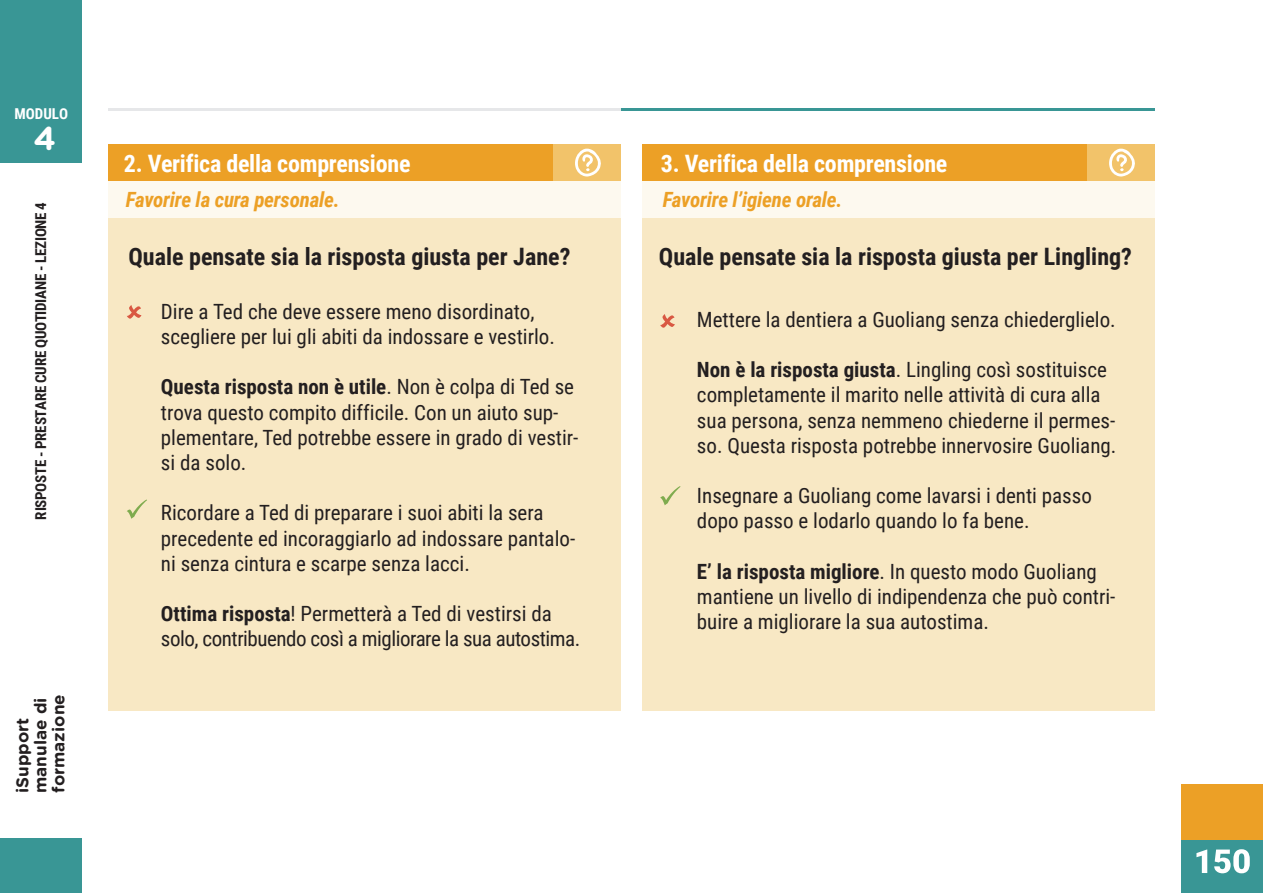
<style>
.page{position:relative;width:1263px;height:893px;background:#fff}
.page>*{position:absolute;margin:0;border:0;box-sizing:border-box;transform-origin:0 0}
.t1{font:700 33px "Gotham Rounded";color:#fff}
.t2{font:700 24px "Roboto Condensed";color:#231f20}
.t3{font:700 24px "Roboto Condensed";letter-spacing:-.01em;color:#fff}
.t4{font:21px/25.2px "Roboto Condensed";color:#231f20}
.t5{font:21px/25.2px "Roboto Condensed";letter-spacing:-.02em;color:#231f20}
.t6{font:italic 700 21px "Roboto Condensed";letter-spacing:-.01em;color:#eca026}
.t7{font:700 17.1px/18px "Gotham Rounded";color:#231f20}
.t8{font:700 15px "Roboto Condensed";letter-spacing:-.02em;color:#231f20}
.t9{font:700 15px "Roboto Condensed";color:#fff}
.s1{font-weight:700}
</style>
<div class="page">
<div style="left:0;top:839px;width:81px;height:54px;background:#399695"></div>
<div style="left:0;top:0;width:81px;height:163px;background:#399695"></div>
<div style="left:1182px;top:784px;width:81px;height:109px;background:#eca026"></div>
<div style="left:1182px;top:840px;width:81px;height:53px;background:#399695"></div>
<svg style="left:1196px;top:849px;width:11px;height:24px"></svg>
<svg style="left:1214px;top:849px;width:36px;height:24px"></svg>
<div style="left:108px;top:218px;width:513px;height:493px;background:#f8e8c4"></div>
<div style="left:642px;top:218px;width:513px;height:493px;background:#f8e8c4"></div>
<svg style="left:127px;top:305px;width:14px;height:14px"></svg>
<svg style="left:127px;top:499px;width:20px;height:20px"></svg>
<svg style="left:660px;top:314px;width:15px;height:14px"></svg>
<svg style="left:660px;top:486px;width:20px;height:19px"></svg>
<div style="left:108px;top:145px;width:513px;height:36px;background:#eca026"></div>
<div style="left:553px;top:145px;width:68px;height:36px;background:#f2c36a"></div>
<div style="left:108px;top:181px;width:513px;height:37px;background:#fdf9ef"></div>
<svg style="left:575px;top:149px;width:26px;height:28px"></svg>
<div style="left:642px;top:145px;width:513px;height:36px;background:#eca026"></div>
<div style="left:1087px;top:145px;width:68px;height:36px;background:#f2c36a"></div>
<div style="left:642px;top:181px;width:513px;height:37px;background:#fdf9ef"></div>
<svg style="left:1109px;top:149px;width:26px;height:28px"></svg>
<hr style="left:621px;top:108px;width:534px;height:3px;background:#399695">
<hr style="left:108px;top:108px;width:513px;height:3px;background:#e6e7e9">
<p class="t9" style="left:14px;top:103px;width:55px">MODULO</p>
<h1 class="t1" style="left:34px;top:115px;width:24px">4</h1>
<p class="t8" style="left:30px;top:519px;width:319px;rotate:-90deg">RISPOSTE - PRESTARE CURE QUOTIDIANE - LEZIONE 4</p>
<p class="t7" style="left:13px;top:793px;width:100px;rotate:-90deg">iSupport manulae di formazione</p>
<p class="t3" style="left:124px;top:147px;width:288px">2. Verifica della comprensione</p>
<p class="t6" style="left:126px;top:185px;width:216px">Favorire la cura personale.</p>
<p class="t2" style="left:128px;top:240px;width:443px">Quale pensate sia la risposta giusta per Jane?</p>
<p class="t4" style="left:161px;top:298px;width:395px">Dire a Ted che deve essere meno disordinato, scegliere per lui gli abiti da indossare e vestirlo.</p>
<p class="t4" style="left:161px;top:373px;width:419px"><span class="s1">Questa risposta non è utile</span>. Non è colpa di Ted se trova questo compito difficile. Con un aiuto sup&shy;plementare, Ted potrebbe essere in grado di vestir&shy;si da solo.</p>
<p class="t4" style="left:161px;top:499px;width:416px">Ricordare a Ted di preparare i suoi abiti la sera precedente ed incoraggiarlo ad indossare pantalo&shy;ni senza cintura e scarpe senza lacci.</p>
<p class="t5" style="left:161px;top:600px;width:421px"><span class="s1">Ottima risposta</span>! Permetterà a Ted di vestirsi da solo, contribuendo così a migliorare la sua autostima.</p>
<p class="t3" style="left:661px;top:147px;width:288px">3. Verifica della comprensione</p>
<p class="t6" style="left:663px;top:185px;width:181px">Favorire l’igiene orale.</p>
<p class="t2" style="left:659px;top:240px;width:474px">Quale pensate sia la risposta giusta per Lingling?</p>
<p class="t4" style="left:697px;top:306px;width:420px">Mettere la dentiera a Guoliang senza chiederglielo.</p>
<p class="t4" style="left:697px;top:356px;width:421px"><span class="s1">Non è la risposta giusta</span>. Lingling così sostituisce completamente il marito nelle attività di cura alla sua persona, senza nemmeno chiederne il permes&shy;so. Questa risposta potrebbe innervosire Guoliang.</p>
<p class="t4" style="left:697px;top:482px;width:396px">Insegnare a Guoliang come lavarsi i denti passo dopo passo e lodarlo quando lo fa bene.</p>
<p class="t4" style="left:697px;top:558px;width:420px"><span class="s1">E’ la risposta migliore</span>. In questo modo Guoliang mantiene un livello di indipendenza che può contri&shy;buire a migliorare la sua autostima.</p>
</div>
